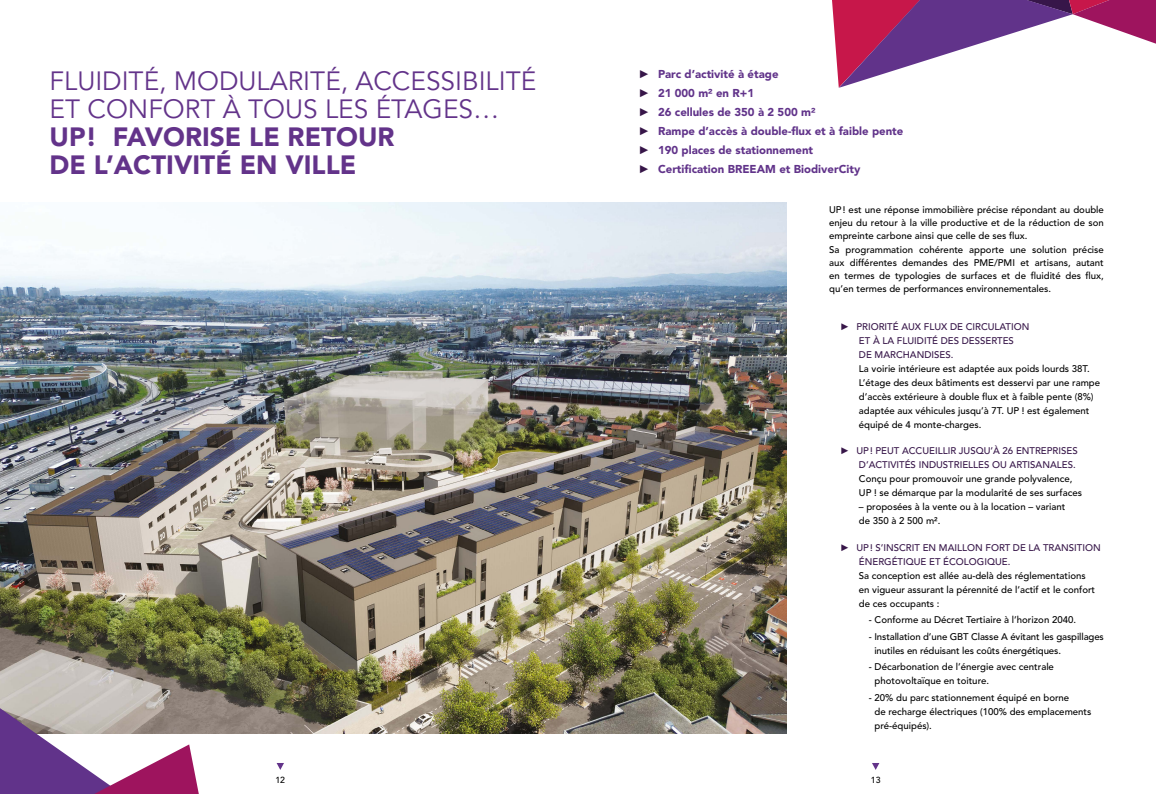
<style>
.page{position:relative;width:1156px;height:794px;background:#fff}
.page>*{position:absolute;margin:0;border:0;box-sizing:border-box;transform-origin:0 0}
.t1{font:26.25px/28px "Avenir LT Std";color:#63338a}
.t2{font:900 26.25px/28px "Avenir LT Std";color:#63338a}
.t3{font:900 11.38px/19px "Avenir LT Std";color:#61338a}
.t4{font:500 9.62px/14px "Avenir LT Std";color:#000}
.t5{font:500 9.62px/14px "Avenir LT Std";color:#371649}
.t6{font:500 8.75px "Avenir LT Std";color:#000}
.s1{font-family:"Arial Narrow";font-weight:400;color:#371649}
.s2{font-family:"Arial Narrow";font-weight:400}
</style>
<div class="page">
<svg style="left:277px;top:763px;width:7px;height:7px"></svg>
<svg style="left:872px;top:763px;width:7px;height:7px"></svg>
<img style="left:0;top:202px;width:786px;height:531px">
<svg style="left:832px;top:0;width:324px;height:88px"></svg>
<svg style="left:0;top:708px;width:199px;height:86px"></svg>
<h1 class="t1" style="left:50px;top:68px;width:488px">FLUIDITÉ, MODULARITÉ, ACCESSIBILITÉ<br>ET CONFORT À TOUS LES ÉTAGES…</h1>
<h1 class="t2" style="left:50px;top:123px;width:346px">UP! FAVORISE LE RETOUR<br>DE L’ACTIVITÉ EN VILLE</h1>
<p class="t3" style="left:640px;top:65px;width:265px"><span class="s1">►</span> Parc d’activité à étage<br><span class="s1">►</span> 21 000 m² en R+1<br><span class="s1">►</span> 26 cellules de 350 à 2 500 m²<br><span class="s1">►</span> Rampe d’accès à double-flux et à faible pente <span class="s1">►</span> 190 places de stationnement<br><span class="s1">►</span> Certification BREEAM et BiodiverCity</p>
<p class="t4" style="left:829px;top:203px;width:276px;line-height:13.1px">UP! est une réponse immobilière précise répondant au double enjeu du retour à la ville productive et de la réduction de son empreinte carbone ainsi que celle de ses flux.<br>Sa programmation cohérente apporte une solution précise aux différentes demandes des PME/PMI et artisans, autant en termes de typologies de surfaces et de fluidité des flux, qu’en termes de performances environnementales.</p>
<p class="t5" style="left:859px;top:320px;width:172px;text-indent:-17px"><span class="s2">►</span> PRIORITÉ AUX FLUX DE CIRCULATION<br>ET À LA FLUIDITÉ DES DESSERTES<br>DE MARCHANDISES.</p>
<p class="t4" style="left:859px;top:362px;width:243px">La voirie intérieure est adaptée aux poids lourds 38T.<br>L’étage des deux bâtiments est desservi par une rampe d’accès extérieure à double flux et à faible pente (8%) adaptée aux véhicules jusqu’à 7T. UP ! est également équipé de 4 monte-charges.</p>
<p class="t5" style="left:841px;top:444px;width:238px;text-align:right"><span class="s2">►</span> UP! PEUT ACCUEILLIR JUSQU’À 26 ENTREPRISES<br>D’ACTIVITÉS INDUSTRIELLES OU ARTISANALES.</p>
<p class="t4" style="left:859px;top:472px;width:225px">Conçu pour promouvoir une grande polyvalence,<br>UP ! se démarque par la modularité de ses surfaces</p>
<p class="t4" style="left:859px;top:500px;width:208px">– proposées à la vente ou à la location – variant de 350 à 2 500 m².</p>
<p class="t5" style="left:859px;top:540px;width:243px;text-indent:-17px"><span class="s2">►</span> UP! S’INSCRIT EN MAILLON FORT DE LA TRANSITION<br>ÉNERGÉTIQUE ET ÉCOLOGIQUE.</p>
<p class="t4" style="left:859px;top:568px;width:238px">Sa conception est allée au-delà des réglementations en vigueur assurant la pérennité de l’actif et le confort de ces occupants :</p>
<p class="t4" style="left:869px;top:613px;width:209px">- Conforme au Décret Tertiaire à l’horizon 2040.</p>
<p class="t4" style="left:874px;top:629px;width:231px;text-indent:-6px">- Installation d’une GBT Classe A évitant les gaspillages inutiles en réduisant les coûts énergétiques.</p>
<p class="t4" style="left:874px;top:660px;width:181px;text-indent:-6px">- Décarbonation de l’énergie avec centrale photovoltaïque en toiture.</p>
<p class="t4" style="left:874px;top:690px;width:218px;text-indent:-6px">- 20% du parc stationnement équipé en borne<br>de recharge électriques (100% des emplacements pré-équipés).</p>
<p class="t6" style="left:275px;top:774px;width:11px">12</p>
<p class="t6" style="left:871px;top:774px;width:11px">13</p>
</div>
